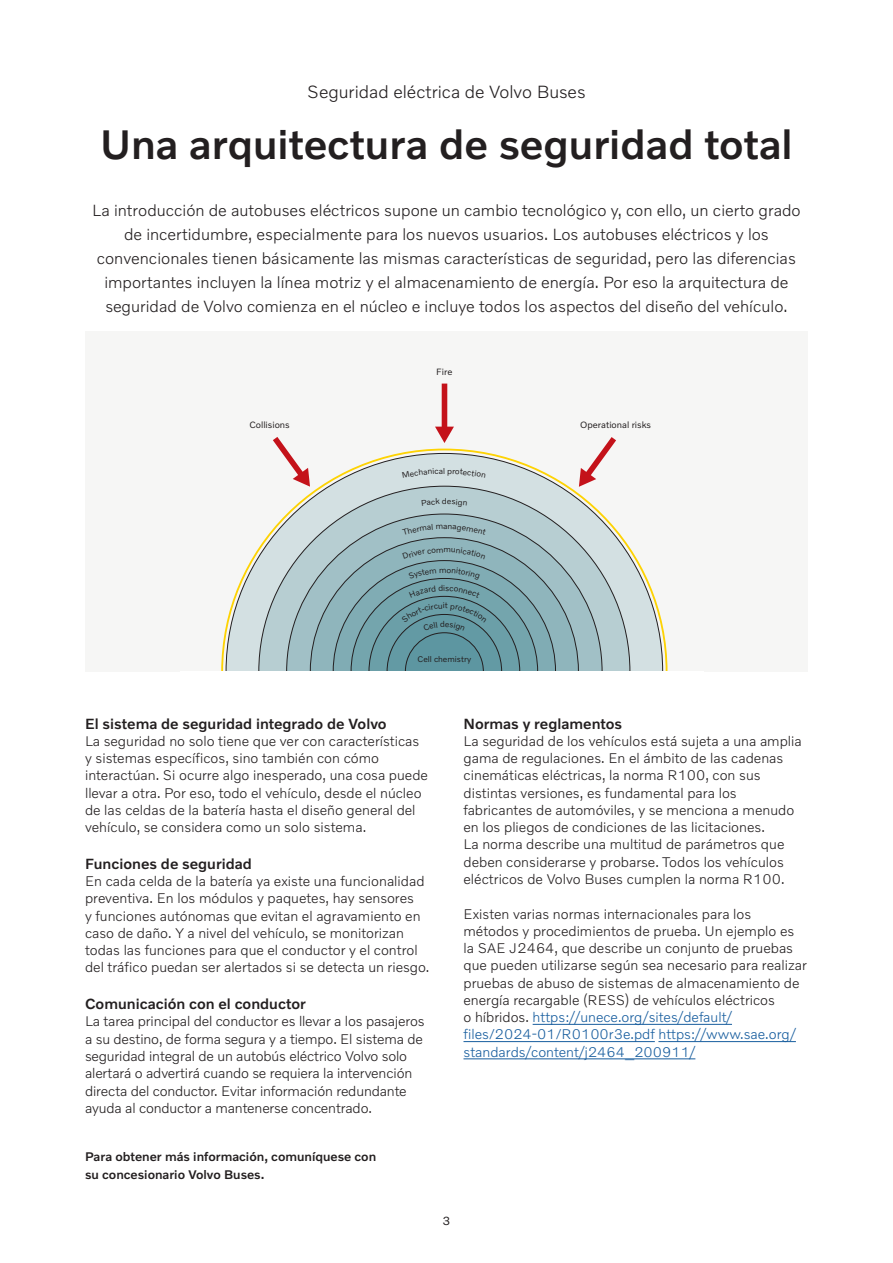
<style>
.page{position:relative;width:893px;height:1263px;background:#fff}
.page>*{position:absolute;margin:0;border:0;box-sizing:border-box;transform-origin:0 0}
.t1{font:700 42px "Volvo Novum 3.1";color:#231f20}
.t2{font:300 18px "Volvo Novum 3.1";color:#231f20}
.t3{font:300 16.5px/24px "Volvo Novum 3.1";color:#231f20;text-align:center}
.t4{font:700 15px "Volvo Novum 3.1";color:#231f20}
.t5{font:300 14.25px/17.2px "Volvo Novum 3.1";color:#231f20}
.t6{font:700 12.75px/18px "Volvo Novum 3.1";color:#231f20}
.t7{font:12px "Volvo Novum 3.1";color:#231f20}
.t8{font:9.3px "Volvo Novum 3.1";color:#231f20}
.t9{font:8.4px "Volvo Novum 3.1";color:#231f20}
.s1{color:#175d9e}
</style>
<div class="page">
<div style="left:85px;top:332px;width:723px;height:340px;background:#f6f6f5"></div>
<svg style="left:221px;top:449px;width:446px;height:222px"></svg>
<svg style="left:267px;top:437px;width:43px;height:50px"></svg>
<div style="left:442px;top:384px;width:5px;height:45px;background:#c4121a"></div>
<svg style="left:435px;top:427px;width:19px;height:16px"></svg>
<svg style="left:579px;top:437px;width:43px;height:50px"></svg>
<hr style="left:533px;top:1024px;width:199px;height:1px;background:#175d9e">
<hr style="left:463px;top:1041px;width:192px;height:1px;background:#175d9e">
<hr style="left:658px;top:1041px;width:138px;height:1px;background:#175d9e">
<hr style="left:463px;top:1058px;width:232px;height:1px;background:#175d9e">
<svg style="left:402px;top:468px;width:84px;height:10px"></svg>
<svg style="left:422px;top:498px;width:45px;height:9px"></svg>
<svg style="left:310px;top:524px;width:269px;height:147px"></svg>
<p class="t2" style="left:307px;top:80px;width:280px">Seguridad eléctrica de Volvo Buses</p>
<h1 class="t1" style="left:100px;top:118px;width:694px">Una arquitectura de seguridad total</h1>
<p class="t3" style="left:92px;top:197px;width:710px">La introducción de autobuses eléctricos supone un cambio tecnológico y, con ello, un cierto grado de incertidumbre, especialmente para los nuevos usuarios. Los autobuses eléctricos y los convencionales tienen básicamente las mismas características de seguridad, pero las diferencias importantes incluyen la línea motriz y el almacenamiento de energía. Por eso la arquitectura de seguridad de Volvo comienza en el núcleo e incluye todos los aspectos del diseño del vehículo.</p>
<p class="t8" style="left:436px;top:366px;width:18px">Fire</p>
<p class="t8" style="left:249px;top:419px;width:42px">Collisions</p>
<p class="t8" style="left:580px;top:419px;width:72px">Operational risks</p>
<p class="t9" style="left:417px;top:654px;width:55px">Cell chemistry</p>
<p class="t4" style="left:85px;top:714px;width:303px">El sistema de seguridad integrado de Volvo</p>
<p class="t5" style="left:85px;top:732px;width:344px">La seguridad no solo tiene que ver con características y sistemas específicos, sino también con cómo interactúan. Si ocurre algo inesperado, una cosa puede llevar a otra. Por eso, todo el vehículo, desde el núcleo de las celdas de la batería hasta el diseño general del vehículo, se considera como un solo sistema.</p>
<p class="t4" style="left:85px;top:854px;width:168px">Funciones de seguridad</p>
<p class="t5" style="left:85px;top:872px;width:346px">En cada celda de la batería ya existe una funcionalidad preventiva. En los módulos y paquetes, hay sensores<br>y funciones autónomas que evitan el agravamiento en caso de daño. Y a nivel del vehículo, se monitorizan todas las funciones para que el conductor y el control del tráfico puedan ser alertados si se detecta un riesgo.</p>
<p class="t4" style="left:85px;top:994px;width:222px">Comunicación con el conductor</p>
<p class="t5" style="left:85px;top:1012px;width:341px">La tarea principal del conductor es llevar a los pasajeros a su destino, de forma segura y a tiempo. El sistema de seguridad integral de un autobús eléctrico Volvo solo alertará o advertirá cuando se requiera la intervención directa del conductor. Evitar información redundante ayuda al conductor a mantenerse concentrado.</p>
<p class="t6" style="left:85px;top:1147px;width:293px">Para obtener más información, comuníquese con su concesionario Volvo Buses.</p>
<p class="t4" style="left:463px;top:714px;width:160px">Normas y reglamentos</p>
<p class="t5" style="left:463px;top:732px;width:340px">La seguridad de los vehículos está sujeta a una amplia gama de regulaciones. En el ámbito de las cadenas cinemáticas eléctricas, la norma R100, con sus distintas versiones, es fundamental para los fabricantes de automóviles, y se menciona a menudo en los pliegos de condiciones de las licitaciones.<br>La norma describe una multitud de parámetros que deben considerarse y probarse. Todos los vehículos eléctricos de Volvo Buses cumplen la norma R100.</p>
<p class="t5" style="left:463px;top:904px;width:345px">Existen varias normas internacionales para los métodos y procedimientos de prueba. Un ejemplo es la SAE J2464, que describe un conjunto de pruebas que pueden utilizarse según sea necesario para realizar pruebas de abuso de sistemas de almacenamiento de energía recargable (RESS) de vehículos eléctricos<br>o híbridos. <span class="s1">https://unece.org/sites/default/ files/2024-01/R0100r3e.pdf https://www.sae.org/ standards/content/j2464_200911/</span></p>
<p class="t7" style="left:443px;top:1213px;width:9px">3</p>
</div>
